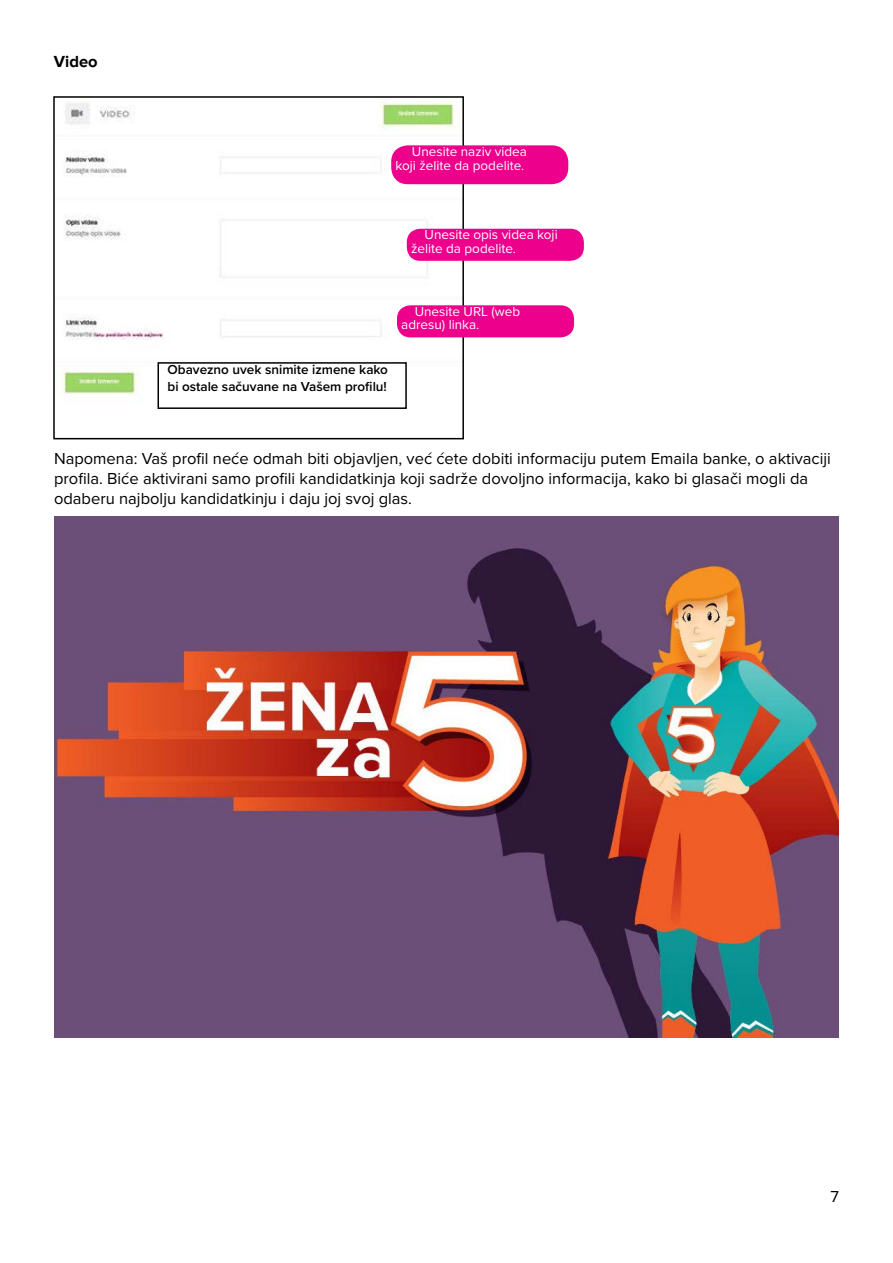
<style>
.page{position:relative;width:893px;height:1263px;background:#fff}
.page>*{position:absolute;margin:0;border:0;box-sizing:border-box;transform-origin:0 0}
.t1{font:16.5px/19.8px "Proxima Nova";color:#000}
.t2{font:700 16.5px "Proxima Nova";color:#000}
.t3{font:13.5px/13.5px "Proxima Nova";color:#fff}
.t4{font:600 13.5px/16.2px "Proxima Nova";color:#000}
</style>
<div class="page">
<img style="left:56px;top:101px;width:405px;height:294px">
<div style="left:53px;top:96px;width:411px;height:343px;border:2px solid #000"></div>
<div style="left:391px;top:145px;width:177px;height:39px;background:#ec008c;border-radius:16px"></div>
<div style="left:407px;top:229px;width:177px;height:32px;background:#ec008c;border-radius:13px"></div>
<div style="left:397px;top:305px;width:177px;height:32px;background:#ec008c;border-radius:13px"></div>
<div style="left:158px;top:363px;width:248px;height:45px;background:#fff"></div>
<div style="left:157px;top:362px;width:250px;height:47px;border:2px solid #000"></div>
<img style="left:54px;top:516px;width:785px;height:521px">
<p class="t2" style="left:54px;top:52px;width:45px">Video</p>
<p class="t3" style="left:395px;top:144px;width:133px;text-align:right">Unesite naziv videa koji želite da podelite.</p>
<p class="t3" style="left:411px;top:228px;width:148px;text-indent:14px">Unesite opis videa koji želite da podelite.</p>
<p class="t4" style="left:167px;top:361px;width:222px">Obavezno uvek snimite izmene kako bi ostale sačuvane na Vašem profilu!</p>
<p class="t3" style="left:401px;top:304px;width:121px;text-indent:14px">Unesite URL (web adresu) linka.</p>
<p class="t1" style="left:54px;top:448px;width:778px">Napomena: Vaš profil neće odmah biti objavljen, već ćete dobiti informaciju putem Emaila banke, o aktivaciji profila. Biće aktivirani samo profili kandidatkinja koji sadrže dovoljno informacija, kako bi glasači mogli da odaberu najbolju kandidatkinju i daju joj svoj glas.</p>
<p class="t1" style="left:830px;top:1186px;width:10px">7</p>
</div>
